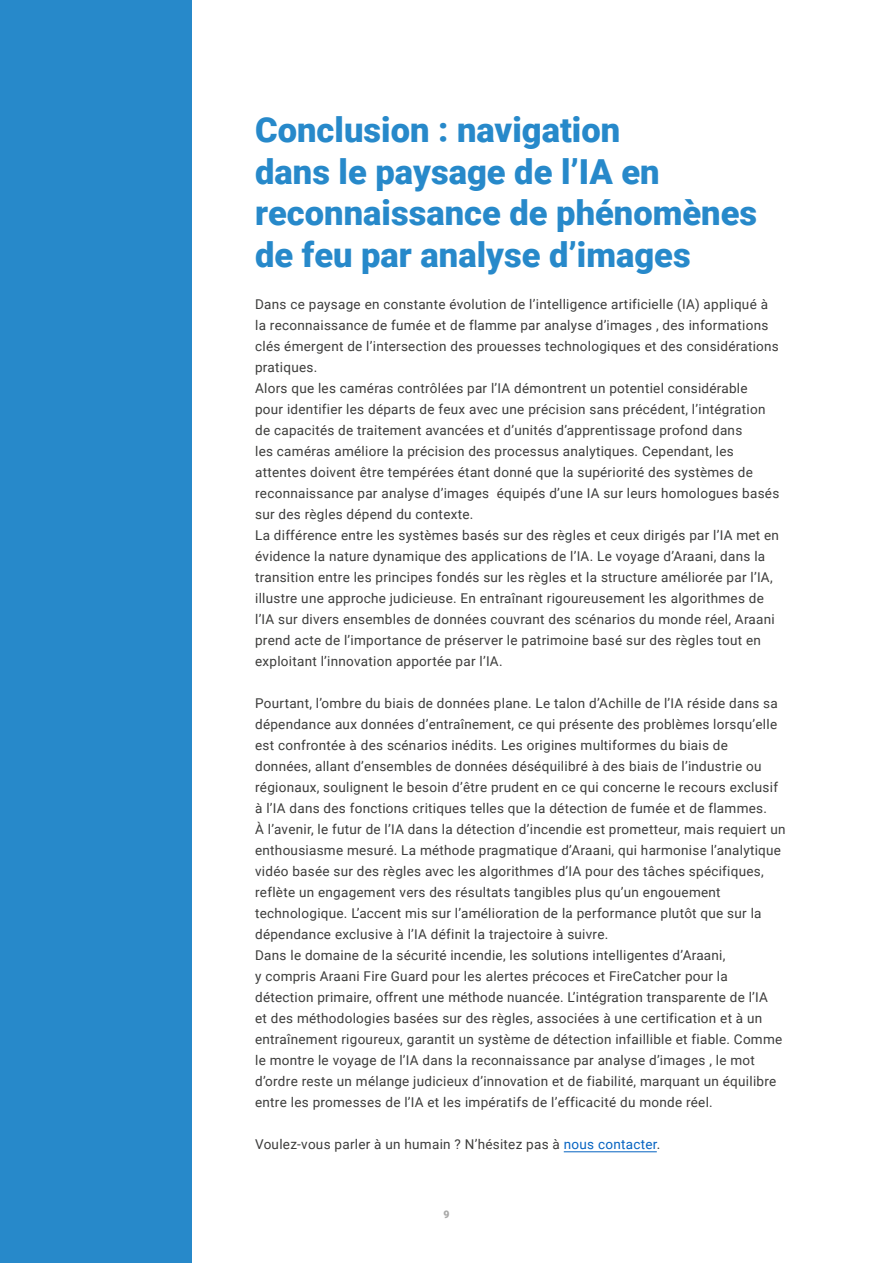
<style>
.page{position:relative;width:893px;height:1263px;background:#fff}
.page>*{position:absolute;margin:0;border:0;box-sizing:border-box;transform-origin:0 0}
.t1{font:900 34.5px/41.4px "Roboto";color:#2789ca}
.t2{font:13.5px/21px "Roboto";letter-spacing:.02em;color:#3c3c3b}
.t3{font:900 10.5px "Roboto";color:#a8a8a7}
.s1{color:#0563c1}
</style>
<div class="page">
<hr style="left:564px;top:1151px;width:93px;height:1px;background:#0563c1">
<div style="left:0;top:0;width:191px;height:1263px;background:#2789ca"></div>
<h1 class="t1" style="left:255px;top:108px;width:503px">Conclusion : navigation<br>dans le paysage de l’IA en reconnaissance de phénomènes de feu par analyse d’images</h1>
<p class="t2" style="left:255px;top:293px;width:526px">Dans ce paysage en constante évolution de l’intelligence artificielle (IA) appliqué à la reconnaissance de fumée et de flamme par analyse d’images , des informations clés émergent de l’intersection des prouesses technologiques et des considérations pratiques.<br>Alors que les caméras contrôlées par l’IA démontrent un potentiel considérable<br>pour identifier les départs de feux avec une précision sans précédent, l’intégration de capacités de traitement avancées et d’unités d’apprentissage profond dans<br>les caméras améliore la précision des processus analytiques. Cependant, les attentes doivent être tempérées étant donné que la supériorité des systèmes de reconnaissance par analyse d’images équipés d’une IA sur leurs homologues basés sur des règles dépend du contexte.<br>La différence entre les systèmes basés sur des règles et ceux dirigés par l’IA met en évidence la nature dynamique des applications de l’IA. Le voyage d’Araani, dans la transition entre les principes fondés sur les règles et la structure améliorée par l’IA, illustre une approche judicieuse. En entraînant rigoureusement les algorithmes de l’IA sur divers ensembles de données couvrant des scénarios du monde réel, Araani prend acte de l’importance de préserver le patrimoine basé sur des règles tout en exploitant l’innovation apportée par l’IA.</p>
<p class="t2" style="left:255px;top:692px;width:532px">Pourtant, l’ombre du biais de données plane. Le talon d’Achille de l’IA réside dans sa dépendance aux données d’entraînement, ce qui présente des problèmes lorsqu’elle est confrontée à des scénarios inédits. Les origines multiformes du biais de données, allant d’ensembles de données déséquilibré à des biais de l’industrie ou régionaux, soulignent le besoin d’être prudent en ce qui concerne le recours exclusif à l’IA dans des fonctions critiques telles que la détection de fumée et de flammes.<br>À l’avenir, le futur de l’IA dans la détection d’incendie est prometteur, mais requiert un enthousiasme mesuré. La méthode pragmatique d’Araani, qui harmonise l’analytique vidéo basée sur des règles avec les algorithmes d’IA pour des tâches spécifiques, reflète un engagement vers des résultats tangibles plus qu’un engouement technologique. L’accent mis sur l’amélioration de la performance plutôt que sur la dépendance exclusive à l’IA définit la trajectoire à suivre.<br>Dans le domaine de la sécurité incendie, les solutions intelligentes d’Araani,<br>y compris Araani Fire Guard pour les alertes précoces et FireCatcher pour la détection primaire, offrent une méthode nuancée. L’intégration transparente de l’IA<br>et des méthodologies basées sur des règles, associées à une certification et à un entraînement rigoureux, garantit un système de détection infaillible et fiable. Comme le montre le voyage de l’IA dans la reconnaissance par analyse d’images , le mot d’ordre reste un mélange judicieux d’innovation et de fiabilité, marquant un équilibre entre les promesses de l’IA et les impératifs de l’efficacité du monde réel.</p>
<p class="t2" style="left:255px;top:1133px;width:407px">Voulez-vous parler à un humain ? N’hésitez pas à <span class="s1">nous contacter</span>.</p>
<p class="t3" style="left:443px;top:1206px;width:8px">9</p>
</div>
